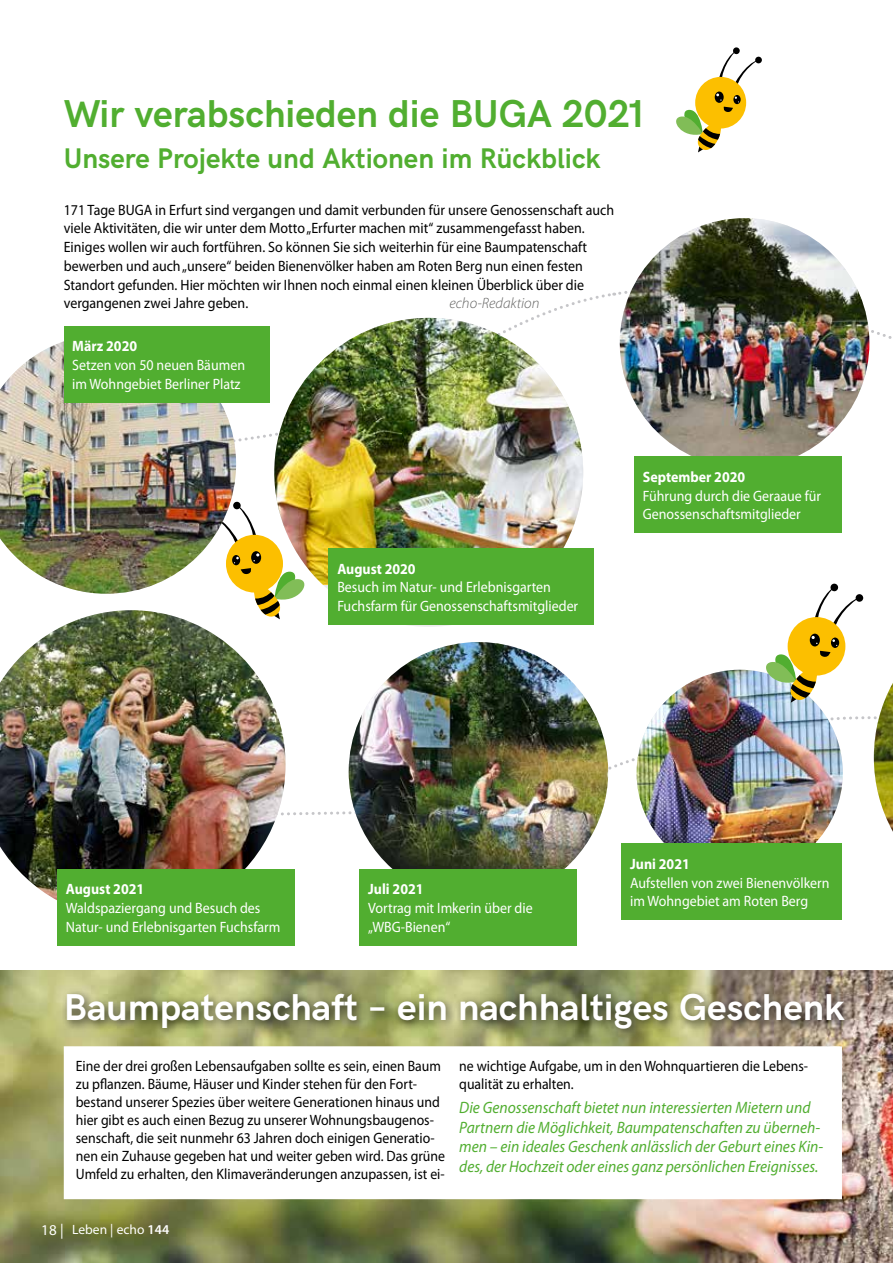
<style>
.page{position:relative;width:893px;height:1263px;background:#fff}
.page>*{position:absolute;margin:0;border:0;box-sizing:border-box;transform-origin:0 0}
.t1{font:700 39px "HK Grotesk";color:#51ae30}
.t2{font:700 37.5px "HK Grotesk";color:#fff}
.t3{font:700 28.5px "HK Grotesk";color:#51ae30}
.t4{font:italic 16.5px/19.8px "Myriad Pro";color:#51ae30;scale:.94 1}
.t5{font:15px/18px "Myriad Pro";color:#000;scale:.92 1}
.t6{font:15px/18.8px "Myriad Pro";color:#000;scale:.93 1}
.t7{font:15px/18.8px "Myriad Pro";color:#fff;scale:.93 1}
.t8{font:700 15px "Myriad Pro";color:#fff;scale:.93 1}
.t9{font:italic 300 15px "Myriad Pro";color:#636362}
.t10{font:13.5px "Myriad Pro";color:#fff}
.s1{font-size:15px}
.s2{font-weight:600}
</style>
<div class="page">
<img style="left:0;top:970px;width:893px;height:293px">
<svg style="left:608px;top:653px;width:266px;height:160px"></svg>
<svg style="left:287px;top:811px;width:62px;height:5px"></svg>
<div style="left:233px;top:502px;width:8px;height:8px;background:#000;border-radius:3px"></div>
<svg style="left:236px;top:505px;width:68px;height:105px"></svg>
<img style="left:0;top:341px;width:236px;height:253px">
<div style="left:64px;top:326px;width:206px;height:77px;background:#51ae30"></div>
<img style="left:274px;top:318px;width:309px;height:267px">
<div style="left:329px;top:549px;width:265px;height:76px;background:#51ae30"></div>
<img style="left:620px;top:218px;width:249px;height:250px;border-radius:125px">
<div style="left:634px;top:457px;width:208px;height:76px;background:#51ae30"></div>
<img style="left:0;top:610px;width:285px;height:290px">
<div style="left:57px;top:869px;width:238px;height:77px;background:#51ae30"></div>
<img style="left:349px;top:642px;width:259px;height:251px">
<div style="left:360px;top:869px;width:217px;height:77px;background:#51ae30"></div>
<img style="left:874px;top:683px;width:19px;height:149px">
<div style="left:755px;top:57px;width:7px;height:6px;background:#000;border-radius:50%"></div>
<svg style="left:719px;top:53px;width:40px;height:35px"></svg>
<div style="left:733px;top:47px;width:7px;height:7px;background:#000;border-radius:3px"></div>
<div style="left:695px;top:77px;width:51px;height:52px;background:#fcbf00;border-radius:50%"></div>
<svg style="left:733px;top:95px;width:8px;height:9px"></svg>
<svg style="left:676px;top:94px;width:63px;height:58px"></svg>
<div style="left:61px;top:988px;width:795px;height:52px;background:#000;opacity:.75"></div>
<svg style="left:58px;top:1040px;width:790px;height:165px"></svg>
<img style="left:637px;top:670px;width:206px;height:206px;border-radius:103px">
<div style="left:622px;top:844px;width:220px;height:76px;background:#51ae30"></div>
<div style="left:855px;top:594px;width:8px;height:8px;background:#000;border-radius:50%"></div>
<svg style="left:815px;top:587px;width:45px;height:43px"></svg>
<div style="left:830px;top:584px;width:8px;height:7px;background:#000;border-radius:3px"></div>
<div style="left:788px;top:617px;width:57px;height:58px;background:#fcbf00;border-radius:50%"></div>
<svg style="left:831px;top:637px;width:8px;height:11px"></svg>
<svg style="left:766px;top:636px;width:71px;height:67px"></svg>
<h1 class="t1" style="left:64px;top:85px;width:581px">Wir verabschieden die BUGA 2021</h1>
<h3 class="t3" style="left:64px;top:137px;width:538px">Unsere Projekte und Aktionen im Rückblick</h3>
<p class="t6" style="left:64px;top:200px;width:593px">171 Tage BUGA in Erfurt sind vergangen und damit verbunden für unsere Genossenschaft auch viele Aktivitäten, die wir unter dem Motto „Erfurter machen mit“ zusammengefasst haben.<br>Einiges wollen wir auch fortführen. So können Sie sich weiterhin für eine Baumpatenschaft bewerben und auch „unsere“ beiden Bienenvölker haben am Roten Berg nun einen festen Standort gefunden. Hier möchten wir Ihnen noch einmal einen kleinen Überblick über die vergangenen zwei Jahre geben.</p>
<p class="t9" style="left:449px;top:295px;width:92px">echo-Redaktion</p>
<p class="t8" style="left:72px;top:338px;width:71px">März 2020</p>
<p class="t7" style="left:72px;top:355px;width:187px">Setzen von 50 neuen Bäumen im Wohngebiet Berliner Platz</p>
<p class="t8" style="left:337px;top:560px;width:86px">August 2020</p>
<p class="t7" style="left:337px;top:578px;width:260px">Besuch im Natur- und Erlebnisgarten<br>Fuchsfarm für Genossenschaftsmitglieder</p>
<p class="t8" style="left:643px;top:468px;width:112px">September 2020</p>
<p class="t7" style="left:643px;top:486px;width:193px">Führung durch die Geraaue für<br>Genossenschaftsmitglieder</p>
<p class="t8" style="left:66px;top:881px;width:86px">August 2021</p>
<p class="t7" style="left:66px;top:898px;width:232px">Waldspaziergang und Besuch des<br>Natur- und Erlebnisgarten Fuchsfarm</p>
<p class="t8" style="left:368px;top:881px;width:61px">Juli 2021</p>
<p class="t7" style="left:368px;top:898px;width:178px">Vortrag mit Imkerin über die „WBG-Bienen“</p>
<p class="t8" style="left:630px;top:855px;width:66px">Juni 2021</p>
<p class="t7" style="left:630px;top:873px;width:216px">Aufstellen von zwei Bienenvölkern im Wohngebiet am Roten Berg</p>
<h2 class="t2" style="left:64px;top:979px;width:782px">Baumpatenschaft – ein nachhaltiges Geschenk</h2>
<p class="t5" style="left:76px;top:1056px;width:403px">Eine der drei großen Lebensaufgaben sollte es sein, einen Baum zu pflanzen. Bäume, Häuser und Kinder stehen für den Fort&shy;bestand unserer Spezies über weitere Generationen hinaus und hier gibt es auch einen Bezug zu unserer Wohnungsbaugenos&shy;senschaft, die seit nunmehr 63 Jahren doch einigen Generatio&shy;nen ein Zuhause gegeben hat und weiter geben wird. Das grüne Umfeld zu erhalten, den Klimaveränderungen anzupassen, ist ei-</p>
<p class="t5" style="left:459px;top:1056px;width:381px">ne wichtige Aufgabe, um in den Wohnquartieren die Lebens&shy;qualität zu erhalten.</p>
<p class="t4" style="left:459px;top:1097px;width:389px">Die Genossenschaft bietet nun interessierten Mietern und Partnern die Möglichkeit, Baumpatenschaften zu überneh&shy;men – ein ideales Geschenk anlässlich der Geburt eines Kin&shy;des, der Hochzeit oder eines ganz persönlichen Ereignisses.</p>
<p class="t10" style="left:41px;top:1221px;width:129px"><span class="s1">18 |</span> Leben | echo <span class="s2">144</span></p>
</div>
